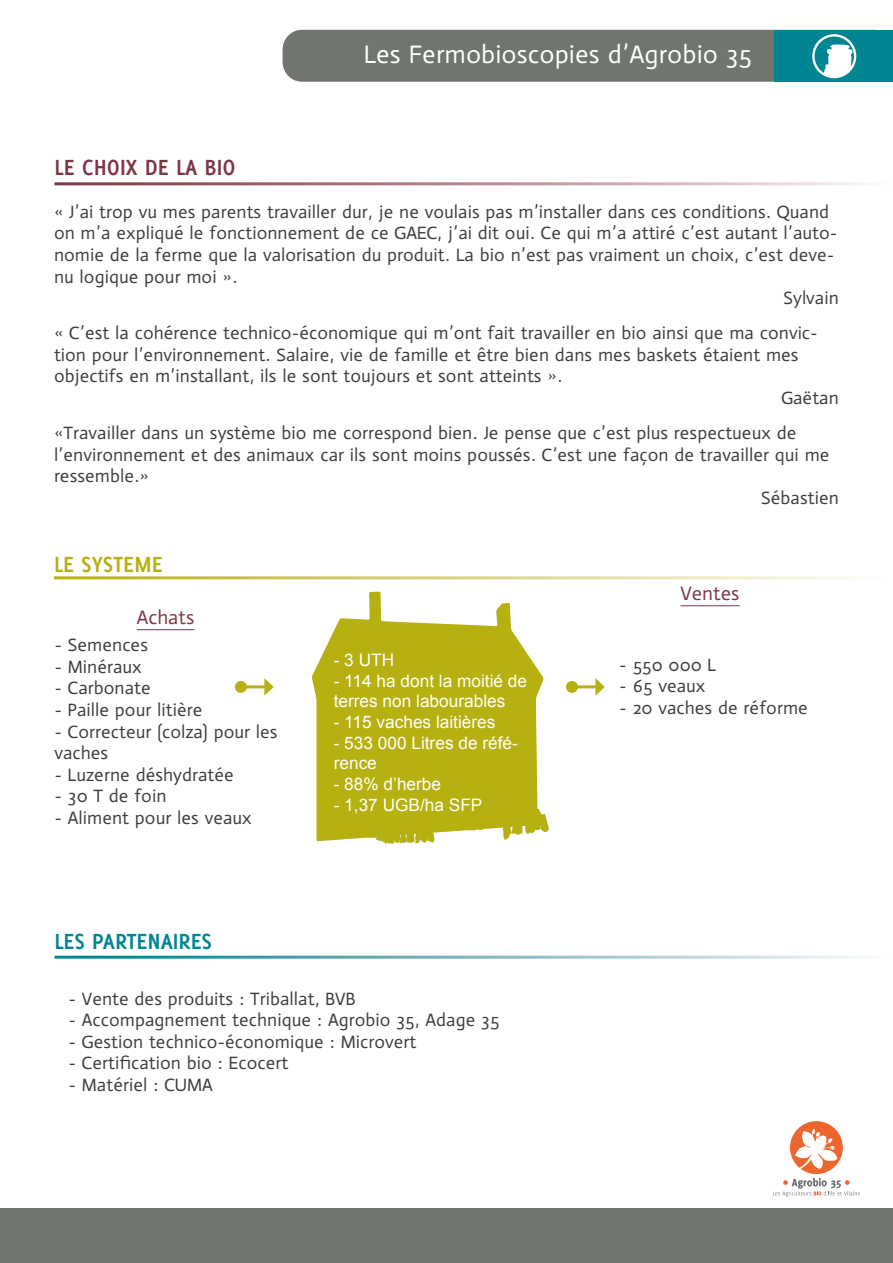
<style>
.page{position:relative;width:893px;height:1263px;background:#fff}
.page>*{position:absolute;margin:0;border:0;box-sizing:border-box;transform-origin:0 0}
.t1{font:25.5px "actor";color:#fff}
.t2{font:700 24px "Delicious";color:#7d3645}
.t3{font:700 24px "Delicious";color:#008592}
.t4{font:700 24px "Delicious";color:#b6b010}
.t5{font:19.5px "actor";color:#7d3645}
.t6{font:18px/21.6px "actor";color:#3e3e3f}
.t7{font:17.25px/20.7px "Arial";color:#fff}
</style>
<div class="page">
<svg style="left:773px;top:1121px;width:87px;height:75px"></svg>
<div style="left:0;top:1209px;width:893px;height:54px;background:#70756e"></div>
<div style="left:283px;top:30px;width:610px;height:52px;background:#70756e;border-radius:20px"></div>
<div style="left:774px;top:30px;width:119px;height:52px;background:#008592"></div>
<svg style="left:812px;top:34px;width:44px;height:44px"></svg>
<svg style="left:312px;top:592px;width:237px;height:252px;fill:#b6b010"></svg>
<hr style="left:241px;top:685px;width:26px;height:3px;background:#b6b010">
<div style="left:235px;top:681px;width:12px;height:12px;background:#b6b010;border-radius:50%"></div>
<svg style="left:264px;top:678px;width:10px;height:18px"></svg>
<hr style="left:572px;top:685px;width:26px;height:3px;background:#b6b010">
<div style="left:566px;top:681px;width:12px;height:12px;background:#b6b010;border-radius:50%"></div>
<svg style="left:595px;top:678px;width:10px;height:18px"></svg>
<hr style="left:137px;top:629px;width:57px;height:1px;background:#7d3645">
<hr style="left:680px;top:605px;width:60px;height:1px;background:#7d3645">
<p class="t1" style="left:364px;top:39px;width:390px">Les Fermobioscopies d’Agrobio 35</p>
<p class="t2" style="left:55px;top:154px;width:182px">LE CHOIX DE LA BIO</p>
<p class="t6" style="left:54px;top:201px;width:785px">« J’ai trop vu mes parents travailler dur, je ne voulais pas m’installer dans ces conditions. Quand on m’a expliqué le fonctionnement de ce GAEC, j’ai dit oui. Ce qui m’a attiré c’est autant l’auto&shy;nomie de la ferme que la valorisation du produit. La bio n’est pas vraiment un choix, c’est deve&shy;nu logique pour moi ».</p>
<p class="t6" style="left:784px;top:287px;width:57px">Sylvain</p>
<p class="t6" style="left:54px;top:322px;width:765px">« C’est la cohérence technico-économique qui m’ont fait travailler en bio ainsi que ma convic&shy;tion pour l’environnement. Salaire, vie de famille et être bien dans mes baskets étaient mes objectifs en m’installant, ils le sont toujours et sont atteints ».</p>
<p class="t6" style="left:781px;top:387px;width:59px">Gaëtan</p>
<p class="t6" style="left:54px;top:422px;width:777px">«Travailler dans un système bio me correspond bien. Je pense que c’est plus respectueux de l’environnement et des animaux car ils sont moins poussés. C’est une façon de travailler qui me ressemble.»</p>
<p class="t6" style="left:761px;top:487px;width:79px">Sébastien</p>
<p class="t4" style="left:54px;top:550px;width:110px">LE SYSTEME</p>
<p class="t5" style="left:137px;top:605px;width:59px">Achats</p>
<p class="t6" style="left:54px;top:634px;width:95px">- Semences</p>
<p class="t6" style="left:54px;top:656px;width:89px">- Minéraux</p>
<p class="t6" style="left:54px;top:677px;width:98px">- Carbonate</p>
<p class="t6" style="left:54px;top:699px;width:150px">- Paille pour litière</p>
<p class="t6" style="left:54px;top:721px;width:225px">- Correcteur (colza) pour les vaches</p>
<p class="t6" style="left:54px;top:764px;width:181px">- Luzerne déshydratée</p>
<p class="t6" style="left:54px;top:785px;width:114px">- 30 T de foin</p>
<p class="t6" style="left:54px;top:807px;width:199px">- Aliment pour les veaux</p>
<p class="t3" style="left:54px;top:927px;width:159px">LES PARTENAIRES</p>
<p class="t7" style="left:334px;top:650px;width:62px">- 3 UTH</p>
<p class="t7" style="left:334px;top:670px;width:195px">- 114 ha dont la moitié de terres non labourables</p>
<p class="t7" style="left:334px;top:712px;width:163px">- 115 vaches laitières</p>
<p class="t7" style="left:334px;top:732px;width:186px">- 533 000 Litres de réfé&shy;rence</p>
<p class="t7" style="left:334px;top:774px;width:109px">- 88% d’herbe</p>
<p class="t7" style="left:334px;top:794px;width:150px">- 1,37 UGB/ha SFP</p>
<p class="t6" style="left:68px;top:987px;width:288px">- Vente des produits : Triballat, BVB</p>
<p class="t6" style="left:68px;top:1009px;width:433px">- Accompagnement technique : Agrobio 35, Adage 35</p>
<p class="t6" style="left:68px;top:1031px;width:349px">- Gestion technico-économique : Microvert</p>
<p class="t6" style="left:68px;top:1052px;width:221px">- Certification bio : Ecocert</p>
<p class="t6" style="left:68px;top:1074px;width:146px">- Matériel : CUMA</p>
<p class="t5" style="left:680px;top:581px;width:61px">Ventes</p>
<p class="t6" style="left:619px;top:654px;width:98px">- 550 000 L</p>
<p class="t6" style="left:619px;top:675px;width:88px">- 65 veaux</p>
<p class="t6" style="left:619px;top:697px;width:190px">- 20 vaches de réforme</p>
</div>
